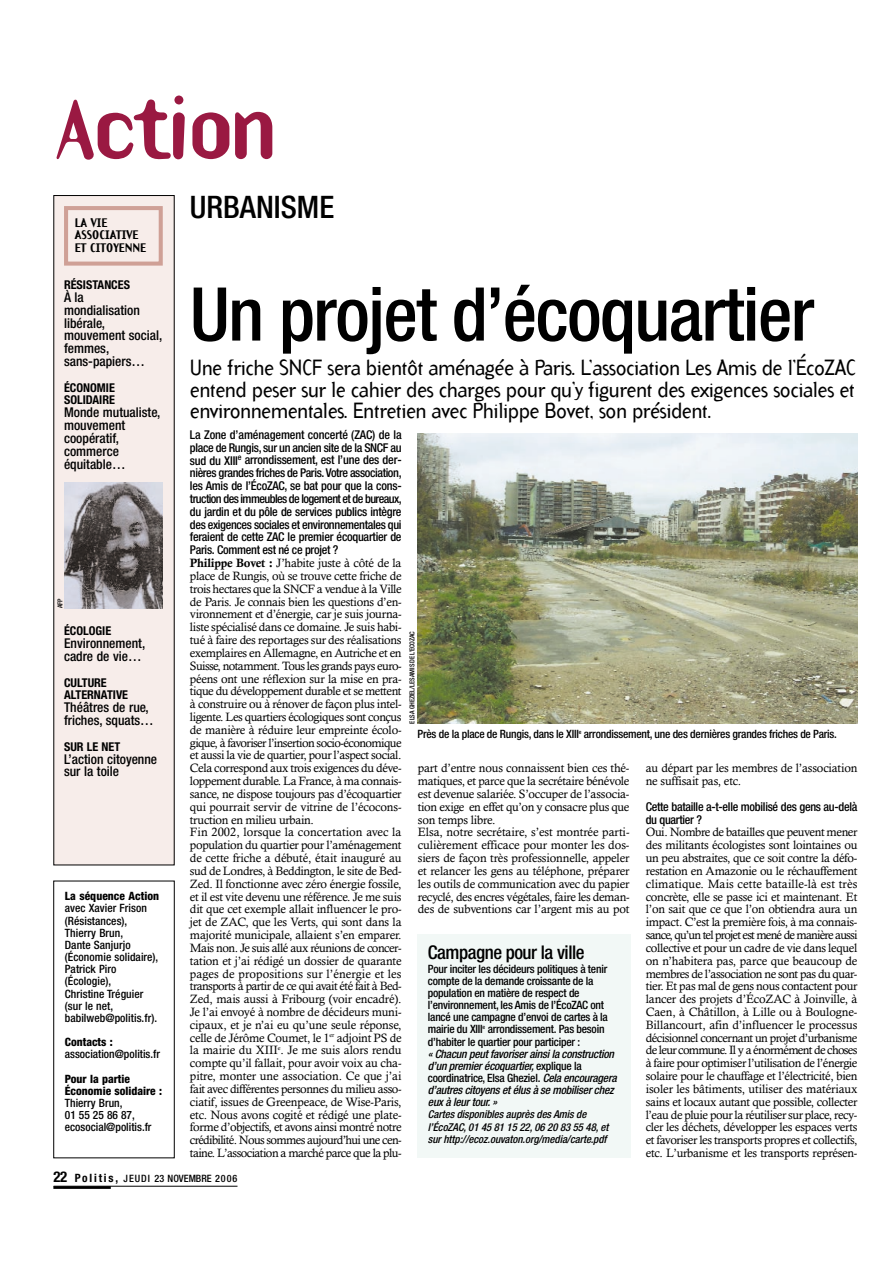
<style>
.page{position:relative;width:893px;height:1263px;background:#fff}
.page>*{position:absolute;margin:0;border:0;box-sizing:border-box;transform-origin:0 0}
.t1{font:700 97.2px "Template Gothic";letter-spacing:-.06em;color:#9a1942}
.t2{font:500 condensed 74.25px "Helvetica Neue";letter-spacing:-.02em;color:#000}
.t3{font:500 condensed 31.05px "Helvetica Neue";color:#000}
.t4{font:21.6px/21.6px "Arbitrary";letter-spacing:-.025em;color:#000;text-align:justify}
.t5{font:500 condensed 18.9px "Helvetica Neue";letter-spacing:-.025em;color:#000}
.t6{font:500 condensed 13.5px/12.9px "Helvetica Neue";color:#000}
.t7{font:12.15px/12.8px "Calisto";letter-spacing:-.025em;color:#000}
.t8{font:500 condensed 12.15px/12.9px "Helvetica Neue";letter-spacing:-.025em;color:#000;text-align:justify}
.t9{font:700 condensed 12.15px/12.9px "Helvetica Neue";color:#000}
.t10{font:700 12.15px/12.9px "Arbitrary";color:#000}
.t11{font:500 condensed 11.55px/12.1px "Helvetica Neue";letter-spacing:-.02em;color:#000}
.t12{font:italic 500 condensed 11.55px/12.1px "Helvetica Neue";letter-spacing:-.02em;color:#000}
.t13{font:500 condensed 11.55px/12.1px "Helvetica Neue";letter-spacing:.005em;color:#000}
.t14{font:500 condensed 11.55px/12.1px "Helvetica Neue";color:#000}
.t15{font:800 condensed 11.55px/12.1px "Helvetica Neue";color:#000}
.t16{font:italic 500 condensed 10.8px/12.1px "Helvetica Neue";letter-spacing:-.005em;color:#000}
.t17{font:500 condensed 10.2px "Helvetica Neue";color:#000}
.t18{font:500 condensed 6.75px "Helvetica Neue";letter-spacing:-.025em;color:#000}
.s1{font-size:72.9px}
.s2{font-weight:700}
.s3{font-style:normal}
.s4{font-weight:700;font-size:14.85px}
.s5{font-weight:700;font-size:11.55px}
</style>
<div class="page">
<hr style="left:53px;top:1186px;width:58px;height:3px;background:#000">
<hr style="left:54px;top:1186px;width:183px;height:1px;background:#000">
<div style="left:54px;top:196px;width:120px;height:669px;background:#f7edea"></div>
<div style="left:53px;top:881px;width:122px;height:277px;border:1px solid #000"></div>
<div style="left:64px;top:206px;width:99px;height:60px;border:4px solid #cfa096"></div>
<img style="left:65px;top:482px;width:97px;height:126px">
<img style="left:418px;top:433px;width:439px;height:291px">
<div style="left:417px;top:934px;width:213px;height:224px;background:#f2f8f6"></div>
<h1 class="t1" style="left:53px;top:82px;width:225px"><span class="s1">A</span>ction</h1>
<p class="t10" style="left:75px;top:217px;width:73px">LA VIE<br>ASSOCIATIVE<br>ET CITOYENNE</p>
<p class="t9" style="left:64px;top:279px;width:67px">RÉSISTANCES</p>
<p class="t6" style="left:64px;top:292px;width:100px">À la mondialisation libérale, mouvement social, femmes, sans-papiers…</p>
<p class="t9" style="left:64px;top:382px;width:52px">ÉCONOMIE<br>SOLIDAIRE</p>
<p class="t6" style="left:64px;top:407px;width:98px">Monde mutualiste, mouvement coopératif, commerce équitable…</p>
<p class="t18" style="left:58px;top:608px;width:11px;rotate:-90deg">AFP</p>
<p class="t9" style="left:64px;top:626px;width:49px">ÉCOLOGIE</p>
<p class="t6" style="left:64px;top:638px;width:83px">Environnement, cadre de vie…</p>
<p class="t9" style="left:64px;top:677px;width:66px">CULTURE<br>ALTERNATIVE</p>
<p class="t6" style="left:64px;top:702px;width:91px">Théâtres de rue, friches, squats…</p>
<p class="t9" style="left:64px;top:741px;width:58px">SUR LE NET</p>
<p class="t6" style="left:64px;top:754px;width:95px">L’action citoyenne sur la toile</p>
<p class="t15" style="left:65px;top:891px;width:96px">La séquence Action</p>
<p class="t13" style="left:65px;top:903px;width:95px">avec Xavier Frison (Résistances),<br>Thierry Brun,<br>Dante Sanjurjo (Économie solidaire),<br>Patrick Piro (Écologie),<br>Christine Tréguier (sur le net, babilweb@politis.fr).</p>
<p class="t15" style="left:65px;top:1037px;width:49px">Contacts :</p>
<p class="t14" style="left:65px;top:1049px;width:97px">association@politis.fr</p>
<p class="t15" style="left:65px;top:1073px;width:99px">Pour la partie<br>Économie solidaire :</p>
<p class="t14" style="left:65px;top:1098px;width:88px">Thierry Brun,<br>01 55 25 86 87, ecosocial@politis.fr</p>
<h3 class="t3" style="left:190px;top:196px;width:146px">URBANISME</h3>
<h2 class="t2" style="left:190px;top:288px;width:626px">Un projet d’écoquartier</h2>
<h3 class="t4" style="left:190px;top:359px;width:667px">Une friche SNCF sera bientôt aménagée à Paris. L’association Les Amis de l’ÉcoZAC entend peser sur le cahier des charges pour qu’y figurent des exigences sociales et environnementales. Entretien avec Philippe Bovet, son président.</h3>
<p class="t8" style="left:190px;top:429px;width:213px">La Zone d’aménagement concerté (ZAC) de la place de Rungis,sur un ancien site de la SNCF au sud du XIII<sup>e</sup> arrondissement, est l’une des der&shy;nières grandes friches de Paris. Votre association, les Amis de l’ÉcoZAC, se bat pour que la cons&shy;truction des immeubles de logement et de bureaux, du jardin et du pôle de services publics intègre des exigences sociales et environnementales qui feraient de cette ZAC le premier écoquartier de Paris. Comment est né ce projet ?</p>
<p class="t7" style="left:190px;top:557px;width:213px"><span class="s2">Philippe Bovet :</span> J’habite juste à côté de la place de Rungis, où se trouve cette friche de trois hectares que la SNCF a vendue à la Ville de Paris. Je connais bien les questions d’en&shy;vironnement et d’énergie, car je suis journa&shy;liste spécialisé dans ce domaine. Je suis habi&shy;tué à faire des reportages sur des réalisations exemplaires en Allemagne, en Autriche et en Suisse, notamment. Tous les grands pays euro&shy;péens ont une réflexion sur la mise en pra&shy;tique du développement durable et se mettent à construire ou à rénover de façon plus intel&shy;ligente. Les quartiers écologiques sont conçus de manière à réduire leur empreinte écolo&shy;gique, à favoriser l’insertion socio-économique et aussi la vie de quartier, pour l’aspect social.<br>Cela correspond aux trois exigences du déve&shy;loppement durable. La France, à ma connais&shy;sance, ne dispose toujours pas d’écoquartier qui pourrait servir de vitrine de l’écocons&shy;truction en milieu urbain.<br>Fin 2002, lorsque la concertation avec la population du quartier pour l’aménagement de cette friche a débuté, était inauguré au sud de Londres, à Beddington, le site de Bed-Zed. Il fonctionne avec zéro énergie fossile, et il est vite devenu une référence. Je me suis dit que cet exemple allait influencer le pro&shy;jet de ZAC, que les Verts, qui sont dans la majorité municipale, allaient s’en emparer.<br>Mais non. Je suis allé aux réunions de concer&shy;tation et j’ai rédigé un dossier de quarante pages de propositions sur l’énergie et les transports à partir de ce qui avait été fait à Bed-Zed, mais aussi à Fribourg (voir encadré).<br>Je l’ai envoyé à nombre de décideurs muni&shy;cipaux, et je n’ai eu qu’une seule réponse, celle de Jérôme Coumet, le 1<sup>er</sup> adjoint PS de la mairie du XIII<sup>e</sup>. Je me suis alors rendu compte qu’il fallait, pour avoir voix au cha&shy;pitre, monter une association. Ce que j’ai fait avec différentes personnes du milieu asso&shy;ciatif, issues de Greenpeace, de Wise-Paris, etc. Nous avons cogité et rédigé une plate&shy;forme d’objectifs, et avons ainsi montré notre crédibilité. Nous sommes aujourd’hui une cen&shy;taine. L’association a marché parce que la plu-</p>
<p class="t18" style="left:410px;top:724px;width:94px;rotate:-90deg">ELSA GHEZIEL/LES AMIS DE L’ECOZAC</p>
<p class="t11" style="left:417px;top:729px;width:421px">Près de la place de Rungis, dans le XIII<sup>e</sup> arrondissement, une des dernières grandes friches de Paris.</p>
<p class="t7" style="left:418px;top:763px;width:213px">part d’entre nous connaissent bien ces thé&shy;matiques, et parce que la secrétaire bénévole est devenue salariée. S’occuper de l’associa&shy;tion exige en effet qu’on y consacre plus que son temps libre.<br>Elsa, notre secrétaire, s’est montrée parti&shy;culièrement efficace pour monter les dos&shy;siers de façon très professionnelle, appeler et relancer les gens au téléphone, préparer les outils de communication avec du papier recyclé, des encres végétales, faire les deman&shy;des de subventions car l’argent mis au pot</p>
<p class="t7" style="left:645px;top:763px;width:213px">au départ par les membres de l’association ne suffisait pas, etc.</p>
<p class="t8" style="left:645px;top:801px;width:213px">Cette bataille a-t-elle mobilisé des gens au-delà du quartier ?</p>
<p class="t7" style="left:645px;top:827px;width:213px;text-align:justify">Oui. Nombre de batailles que peuvent mener des militants écologistes sont lointaines ou un peu abstraites, que ce soit contre la défo&shy;restation en Amazonie ou le réchauffement climatique. Mais cette bataille-là est très concrète, elle se passe ici et maintenant. Et l’on sait que ce que l’on obtiendra aura un impact. C’est la première fois, à ma connais&shy;sance, qu’un tel projet est mené de manière aussi collective et pour un cadre de vie dans lequel on n’habitera pas, parce que beaucoup de membres de l’association ne sont pas du quar&shy;tier. Et pas mal de gens nous contactent pour lancer des projets d’ÉcoZAC à Joinville, à Caen, à Châtillon, à Lille ou à Boulogne-Billancourt, afin d’influencer le processus décisionnel concernant un projet d’urbanisme de leur commune. Il y a énormément de choses à faire pour optimiser l’utilisation de l’énergie solaire pour le chauffage et l’électricité, bien isoler les bâtiments, utiliser des matériaux sains et locaux autant que possible, collecter l’eau de pluie pour la réutiliser sur place, recy&shy;cler les déchets, développer les espaces verts et favoriser les transports propres et collectifs, etc. L’urbanisme et les transports représen-</p>
<h3 class="t5" style="left:428px;top:945px;width:158px">Campagne pour la ville</h3>
<p class="t11" style="left:428px;top:963px;width:181px">Pour inciter les décideurs politiques à tenir compte de la demande croissante de la population en matière de respect de l’environnement, les Amis de l’ÉcoZAC ont lancé une campagne d’envoi de cartes à la mairie du XIII<sup>e</sup> arrondissement. Pas besoin d’habiter le quartier pour participer :</p>
<p class="t12" style="left:428px;top:1048px;width:190px">« Chacun peut favoriser ainsi la construction d’un premier écoquartier, <span class="s3">explique la coordinatrice, Elsa Gheziel.</span> Cela encouragera d’autres citoyens et élus à se mobiliser chez eux à leur tour. »</p>
<p class="t16" style="left:428px;top:1109px;width:182px">Cartes disponibles auprès des Amis de l’ÉcoZAC, 01 45 81 15 22, 06 20 83 55 48, et sur http://ecoz.ouvaton.org/media/carte.pdf</p>
<p class="t17" style="left:54px;top:1175px;width:185px"><span class="s4">22</span> <span class="s5">Politis,</span> JEUDI 23 NOVEMBRE 2006</p>
</div>
